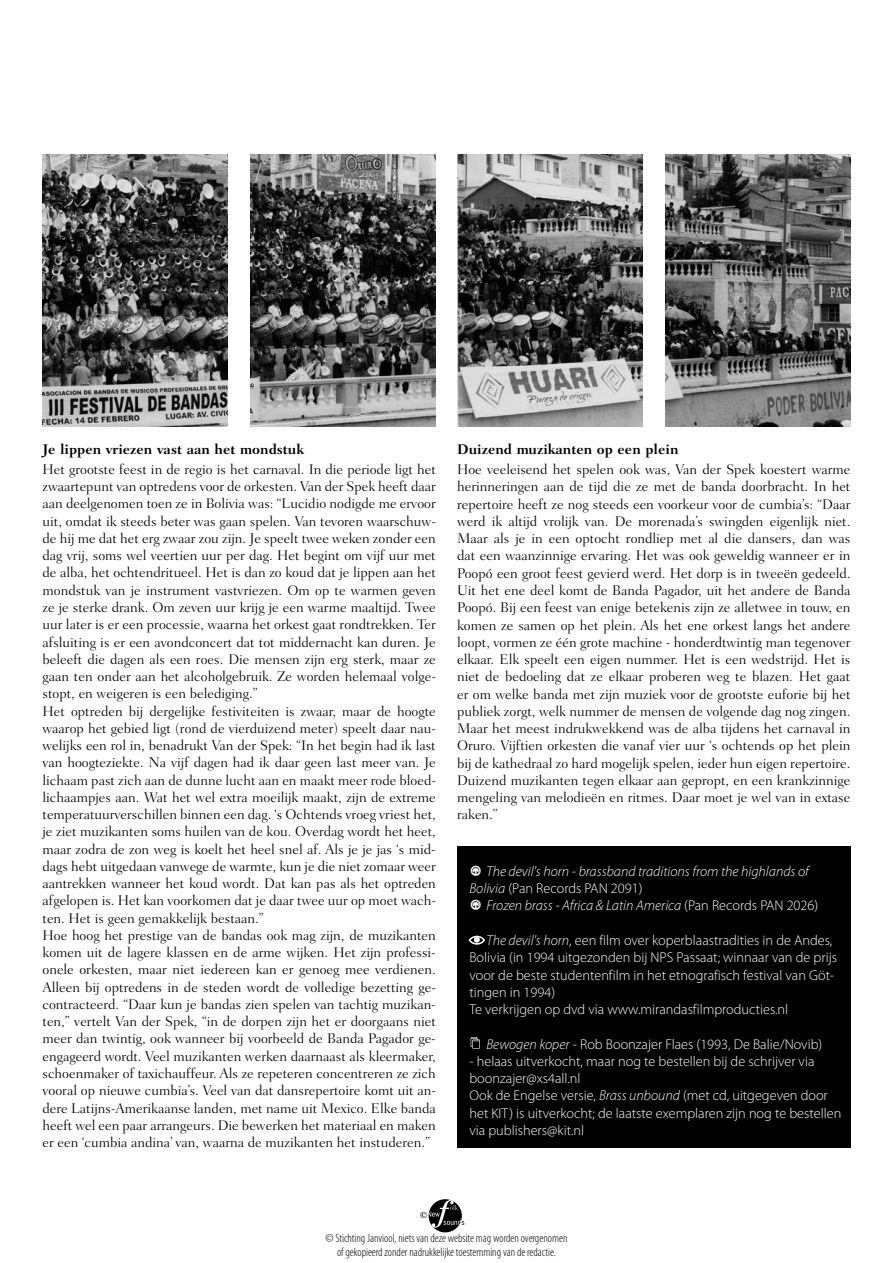
<style>
.page{position:relative;width:893px;height:1263px;background:#fff}
.page>*{position:absolute;margin:0;border:0;box-sizing:border-box;transform-origin:0 0}
.t1{font:300 14.25px/17.2px "Fairfield LT Std";color:#000}
.t2{font:300 14.25px/17.2px "Myriad Pro";color:#fff}
.t3{font:italic 300 14.25px/17.2px "Myriad Pro";color:#fff}
.t4{font:700 14.25px "Fairfield LT Std";color:#000}
.t5{font:300 condensed 12px/13.5px "Myriad Pro";color:#000;text-align:center}
.t6{font:700 9px "Fairfield LT Std";color:#000}
.s1{font-family:"Superstar DJ";font-weight:400;font-style:normal}
.s2{font-style:normal}
.s3{font-style:italic}
</style>
<div class="page">
<div style="left:429px;top:1199px;width:33px;height:33px;background:#000;border-radius:50%"></div>
<svg style="left:429px;top:1200px;width:35px;height:28px"></svg>
<div style="left:457px;top:846px;width:393px;height:302px;background:#000"></div>
<img style="left:251px;top:154px;width:185px;height:272px">
<img style="left:457px;top:154px;width:185px;height:272px">
<img style="left:665px;top:154px;width:185px;height:272px">
<img style="left:43px;top:154px;width:184px;height:272px">
<svg style="left:471px;top:1037px;width:9px;height:12px"></svg>
<svg style="left:469px;top:936px;width:16px;height:9px"></svg>
<p class="t4" style="left:43px;top:441px;width:263px">Je lippen vriezen vast aan het mondstuk</p>
<p class="t1" style="left:43px;top:461px;width:395px">Het grootste feest in de regio is het carnaval. In die periode ligt het zwaartepunt van optredens voor de orkesten. Van der Spek heeft daar aan deelgenomen toen ze in Bolivia was: “Lucidio nodigde me ervoor uit, omdat ik steeds beter was gaan spelen. Van tevoren waarschuw&shy;de hij me dat het erg zwaar zou zijn. Je speelt twee weken zonder een dag vrij, soms wel veertien uur per dag. Het begint om vijf uur met de alba, het ochtendritueel. Het is dan zo koud dat je lippen aan het mondstuk van je instrument vastvriezen. Om op te warmen geven ze je sterke drank. Om zeven uur krijg je een warme maaltijd. Twee uur later is er een processie, waarna het orkest gaat rondtrekken. Ter afsluiting is er een avondconcert dat tot middernacht kan duren. Je beleeft die dagen als een roes. Die mensen zijn erg sterk, maar ze gaan ten onder aan het alcoholgebruik. Ze worden helemaal volge&shy;stopt, en weigeren is een belediging.”<br>Het optreden bij dergelijke festiviteiten is zwaar, maar de hoogte waarop het gebied ligt (rond de vierduizend meter) speelt daar nau&shy;welijks een rol in, benadrukt Van der Spek: “In het begin had ik last van hoogteziekte. Na vijf dagen had ik daar geen last meer van. Je lichaam past zich aan de dunne lucht aan en maakt meer rode bloed&shy;lichaampjes aan. Wat het wel extra moeilijk maakt, zijn de extreme temperatuurverschillen binnen een dag. ‘s Ochtends vroeg vriest het, je ziet muzikanten soms huilen van de kou. Overdag wordt het heet, maar zodra de zon weg is koelt het heel snel af. Als je je jas ‘s mid&shy;dags hebt uitgedaan vanwege de warmte, kun je die niet zomaar weer aantrekken wanneer het koud wordt. Dat kan pas als het optreden afgelopen is. Het kan voorkomen dat je daar twee uur op moet wach&shy;ten. Het is geen gemakkelijk bestaan.”<br>Hoe hoog het prestige van de bandas ook mag zijn, de muzikanten komen uit de lagere klassen en de arme wijken. Het zijn professi&shy;onele orkesten, maar niet iedereen kan er genoeg mee verdienen.<br>Alleen bij optredens in de steden wordt de volledige bezetting ge&shy;contracteerd. “Daar kun je bandas zien spelen van tachtig muzikan&shy;ten,” vertelt Van der Spek, “in de dorpen zijn het er doorgaans niet meer dan twintig, ook wanneer bij voorbeeld de Banda Pagador ge&shy;ëngageerd wordt. Veel muzikanten werken daarnaast als kleermaker, schoenmaker of taxichauffeur. Als ze repeteren concentreren ze zich vooral op nieuwe cumbia’s. Veel van dat dansrepertoire komt uit an&shy;dere Latijns-Amerikaanse landen, met name uit Mexico. Elke banda heeft wel een paar arrangeurs. Die bewerken het materiaal en maken er een ‘cumbia andina’ van, waarna de muzikanten het instuderen.”</p>
<p class="t4" style="left:457px;top:441px;width:223px">Duizend muzikanten op een plein</p>
<p class="t1" style="left:457px;top:461px;width:395px;text-align:justify">Hoe veeleisend het spelen ook was, Van der Spek koestert warme herinneringen aan de tijd die ze met de banda doorbracht. In het repertoire heeft ze nog steeds een voorkeur voor de cumbia’s: “Daar werd ik altijd vrolijk van. De morenada’s swingden eigenlijk niet.<br>Maar als je in een optocht rondliep met al die dansers, dan was dat een waanzinnige ervaring. Het was ook geweldig wanneer er in Poopó een groot feest gevierd werd. Het dorp is in tweeën gedeeld.<br>Uit het ene deel komt de Banda Pagador, uit het andere de Banda Poopó. Bij een feest van enige betekenis zijn ze alletwee in touw, en komen ze samen op het plein. Als het ene orkest langs het andere loopt, vormen ze één grote machine - honderdtwintig man tegenover elkaar. Elk speelt een eigen nummer. Het is een wedstrijd. Het is niet de bedoeling dat ze elkaar proberen weg te blazen. Het gaat er om welke banda met zijn muziek voor de grootste euforie bij het publiek zorgt, welk nummer de mensen de volgende dag nog zingen.<br>Maar het meest indrukwekkend was de alba tijdens het carnaval in Oruro. Vijftien orkesten die vanaf vier uur ‘s ochtends op het plein bij de kathedraal zo hard mogelijk spelen, ieder hun eigen repertoire.<br>Duizend muzikanten tegen elkaar aan gepropt, en een krankzinnige mengeling van melodieën en ritmes. Daar moet je wel van in extase raken.”</p>
<p class="t3" style="left:469px;top:863px;width:350px"><span class="s1">)</span> The devil's horn - brassband traditions from the highlands of<br>Bolivia <span class="s2">(Pan Records PAN 2091)<br></span><span class="s1">)</span> Frozen brass - Africa &amp; Latin America <span class="s2">(Pan Records PAN 2026)</span></p>
<p class="t2" style="left:469px;top:932px;width:369px;text-indent:17px"><span class="s3">The devil's horn</span>, een film over koperblaastradities in de Andes, Bolivia (in 1994 uitgezonden bij NPS Passaat; winnaar van de prijs voor de beste studentenfilm in het etnografisch festival van Göt&shy;tingen in 1994)<br>Te verkrijgen op dvd via www.mirandasfilmproducties.nl</p>
<p class="t2" style="left:486px;top:1035px;width:337px"><span class="s3">Bewogen koper</span> - Rob Boonzajer Flaes (1993, De Balie/Novib)</p>
<p class="t2" style="left:469px;top:1053px;width:373px">- helaas uitverkocht, maar nog te bestellen bij de schrijver via boonzajer@xs4all.nl<br>Ook de Engelse versie, <span class="s3">Brass unbound</span> (met cd, uitgegeven door het KIT) is uitverkocht; de laatste exemplaren zijn nog te bestellen via publishers@kit.nl</p>
<p class="t6" style="left:420px;top:1210px;width:9px">©</p>
<p class="t5" style="left:326px;top:1232px;width:243px">© Stichting Janviool, niets van deze website mag worden overgenomen of gekopieerd zonder nadrukkelijke toestemming van de redactie.</p>
</div>
